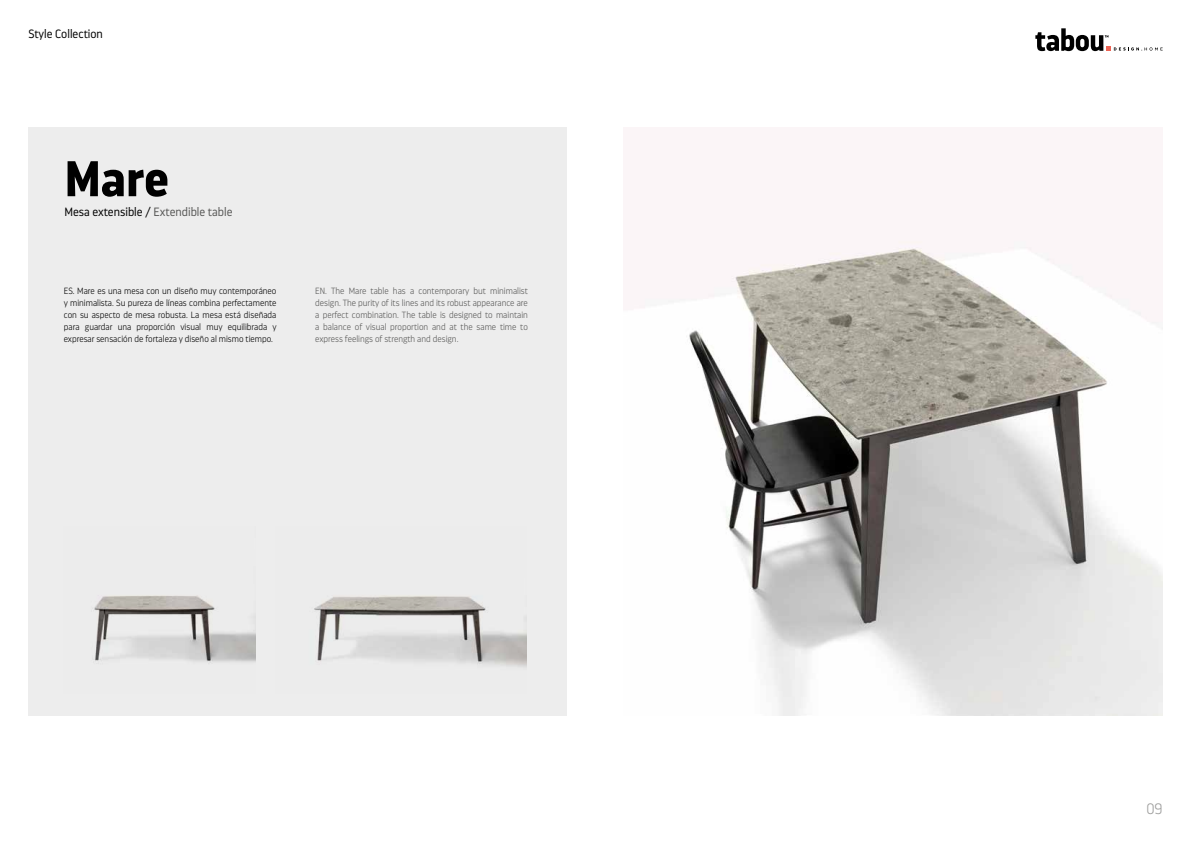
<style>
.page{position:relative;width:1191px;height:842px;background:#fff}
.page>*{position:absolute;margin:0;border:0;box-sizing:border-box;transform-origin:0 0}
.t1{font:700 50px "Darwin Pro";color:#000}
.t2{font:200 15px "Darwin Pro";color:#9d9d9c}
.t3{font:300 12px "Darwin Pro";color:#000}
.t4{font:200 9px/12px "Darwin Pro";color:#000;text-align:justify}
.t5{font:200 9px/12px "Darwin Pro";color:#575756;text-align:justify}
.s1{color:#575756}
</style>
<div class="page">
<img style="left:639px;top:241px;width:523px;height:474px">
<div style="left:28px;top:127px;width:539px;height:588px;background:#ededed"></div>
<img style="left:314px;top:595px;width:212px;height:72px">
<img style="left:94px;top:595px;width:161px;height:69px">
<svg style="left:1035px;top:28px;width:127px;height:23px"></svg>
<h3 class="t3" style="left:28px;top:26px;width:76px">Style Collection</h3>
<h1 class="t1" style="left:64px;top:143px;width:106px">Mare</h1>
<h3 class="t3" style="left:64px;top:204px;width:170px">Mesa extensible / <span class="s1">Extendible table</span></h3>
<p class="t4" style="left:64px;top:285px;width:214px">ES. Mare es una mesa con un diseño muy contemporáneo y minimalista. Su pureza de líneas combina perfectamente con su aspecto de mesa robusta. La mesa está diseñada para guardar una proporción visual muy equilibrada y expresar sensación de fortaleza y diseño al mismo tiempo.</p>
<p class="t5" style="left:315px;top:285px;width:214px">EN. The Mare table has a contemporary but minimalist design. The purity of its lines and its robust appearance are a perfect combination. The table is designed to maintain a balance of visual proportion and at the same time to express feelings of strength and design.</p>
<h2 class="t2" style="left:1146px;top:799px;width:18px">09</h2>
</div>
